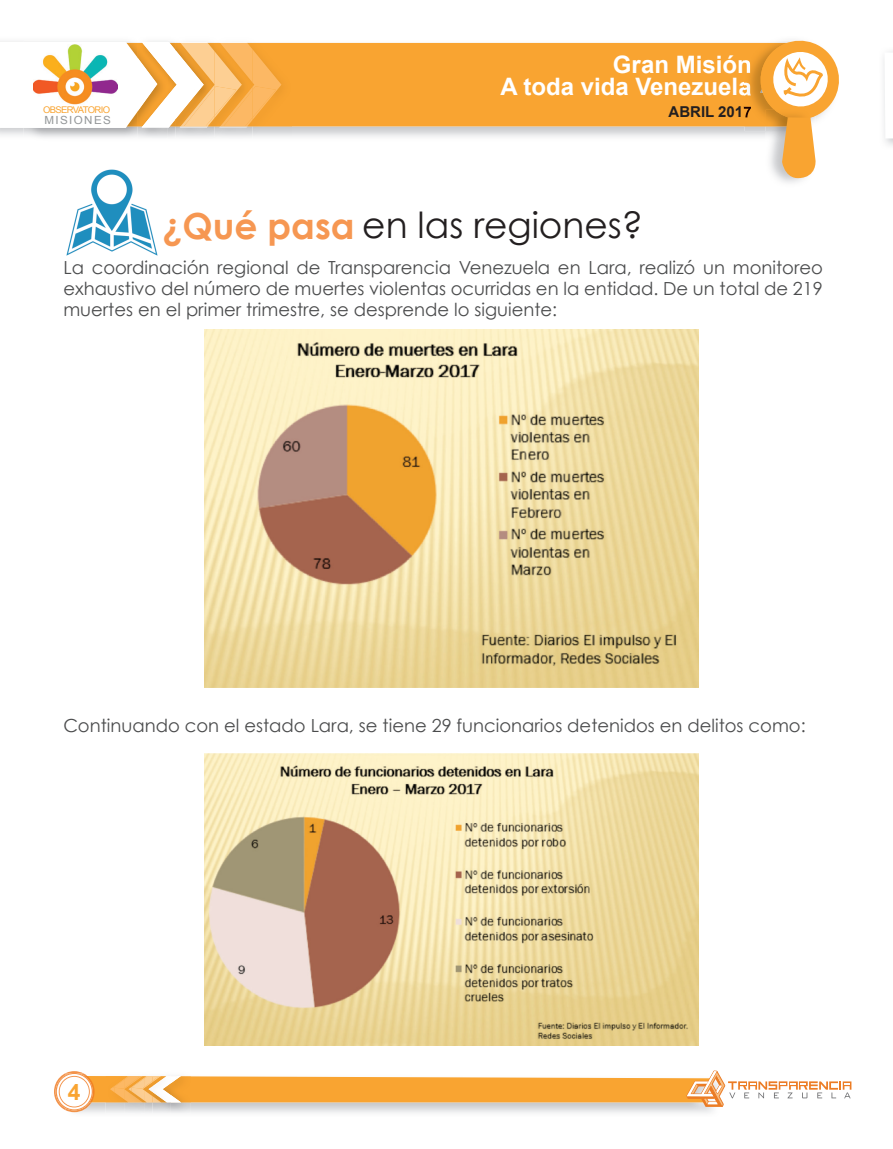
<style>
.page{position:relative;width:893px;height:1149px;background:#fff}
.page>*{position:absolute;margin:0;border:0;box-sizing:border-box;transform-origin:0 0}
.t1{font:36px "Century Gothic";color:#231f20}
.t2{font:700 24px/22.5px "Arial";color:#fff;text-align:right}
.t3{font:700 22.8px "Arial";color:#f9a431}
.t4{font:18px/21px "Century Gothic";color:#4b4c4d;text-align:justify}
.t5{font:700 15px "Arial";color:#231f20}
.t6{font:11.25px "Arial";letter-spacing:.12em;color:#939698;scale:1.04 1}
.t7{font:9.15px "Arial";letter-spacing:-.07em;color:#f9a431;scale:1.04 1}
.s1{font-weight:700;color:#f69752}
</style>
<div class="page">
<div style="left:292px;top:43px;width:452px;height:89px;background:#f9a431"></div>
<img style="left:24px;top:40px;width:268px;height:99px">
<img style="left:175px;top:40px;width:77px;height:99px">
<img style="left:205px;top:43px;width:87px;height:83px">
<svg style="left:214px;top:51px;width:1px;height:67px"></svg>
<svg style="left:24px;top:42px;width:181px;height:86px"></svg>
<img style="left:184px;top:88px;width:30px;height:38px">
<img style="left:215px;top:52px;width:27px;height:65px">
<img style="left:215px;top:86px;width:21px;height:29px">
<svg style="left:219px;top:42px;width:28px;height:1px"></svg>
<img style="left:220px;top:43px;width:32px;height:39px">
<img style="left:220px;top:87px;width:32px;height:39px">
<svg style="left:252px;top:49px;width:29px;height:71px;background:#f8ac49"></svg>
<svg style="left:219px;top:126px;width:28px;height:1px"></svg>
<img style="left:223px;top:90px;width:29px;height:36px">
<img style="left:33px;top:44px;width:84px;height:60px">
<svg style="left:744px;top:40px;width:95px;height:140px"></svg>
<img style="left:67px;top:1109px;width:646px;height:4px">
<img style="left:65px;top:1109px;width:27px;height:2px">
<img style="left:171px;top:1109px;width:20px;height:4px">
<img style="left:152px;top:1109px;width:19px;height:4px">
<img style="left:106px;top:1109px;width:46px;height:4px">
<svg style="left:54px;top:1070px;width:797px;height:39px"></svg>
<img style="left:124px;top:1075px;width:16px;height:12px">
<svg style="left:884px;top:53px;width:2px;height:85px"></svg>
<img style="left:204px;top:753px;width:495px;height:292px">
<img style="left:204px;top:330px;width:495px;height:357px">
<img style="left:66px;top:169px;width:92px;height:87px">
<p class="t7" style="left:43px;top:103px;width:66px">OBSERVATORIO</p>
<p class="t6" style="left:44px;top:112px;width:66px">MISIONES</p>
<h2 class="t2" style="left:500px;top:54px;width:253px">Gran Misión<br>A toda vida Venezuela</h2>
<p class="t5" style="left:669px;top:102px;width:85px">ABRIL 2017</p>
<h1 class="t1" style="left:162px;top:203px;width:482px"><span class="s1">¿Qué pasa</span> en las regiones?</h1>
<p class="t4" style="left:63px;top:256px;width:761px">La coordinación regional de Transparencia Venezuela en Lara, realizó un monitoreo exhaustivo del número de muertes violentas ocurridas en la entidad. De un total de 219 muertes en el primer trimestre, se desprende lo siguiente:</p>
<p class="t4" style="left:63px;top:714px;width:744px">Continuando con el estado Lara, se tiene 29 funcionarios detenidos en delitos como:</p>
<p class="t3" style="left:68px;top:1075px;width:14px">4</p>
</div>
